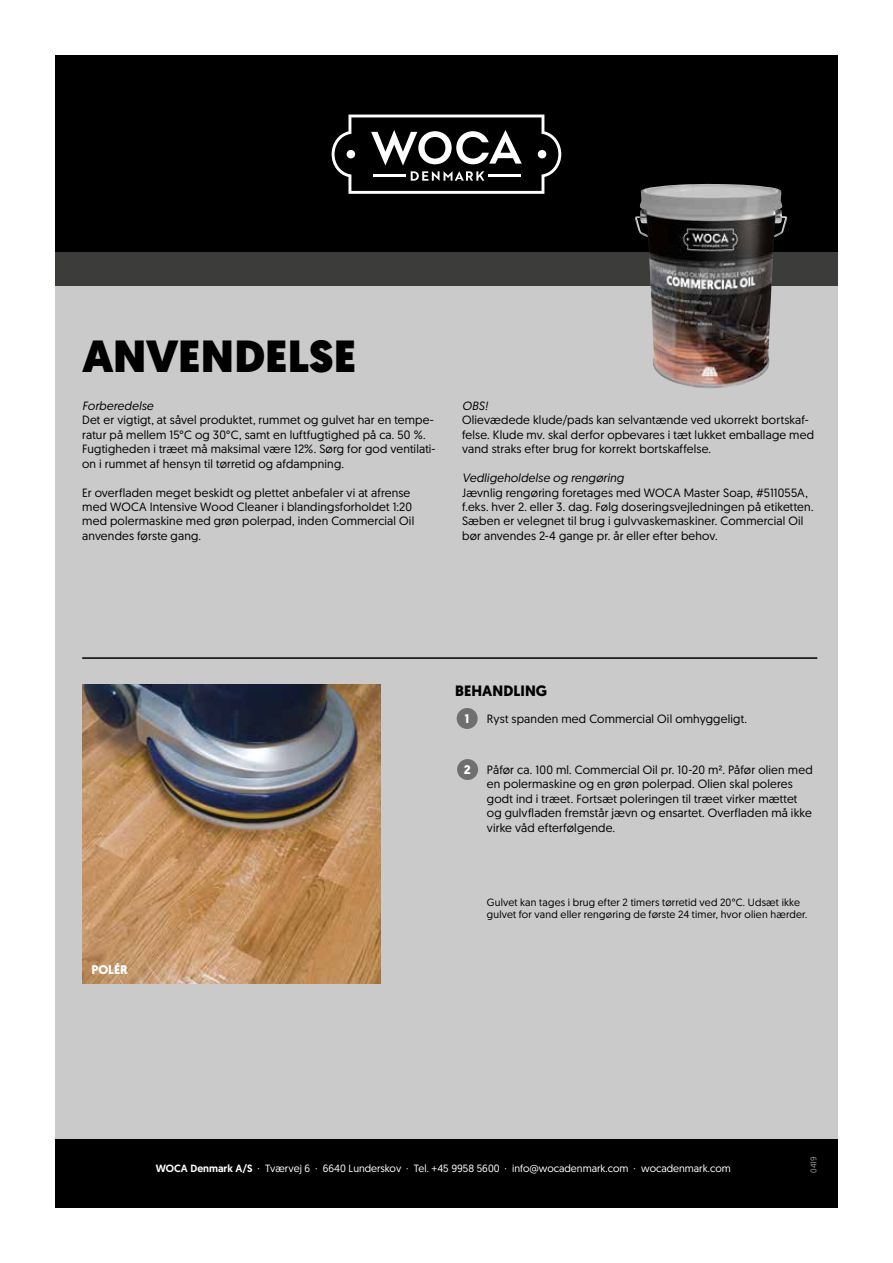
<style>
.page{position:relative;width:893px;height:1263px;background:#fff}
.page>*{position:absolute;margin:0;border:0;box-sizing:border-box;transform-origin:0 0}
.t1{font:900 45px "Geomanist";color:#000}
.t2{font:700 15px "Geomanist";letter-spacing:.01em;color:#000}
.t3{font:700 12.45px "Geomanist";color:#fff}
.t4{font:12px/14.4px "Geomanist";letter-spacing:.015em;color:#000}
.t5{font:italic 12px "Geomanist";letter-spacing:.015em;color:#000}
.t6{font:10.5px/12.6px "Geomanist";letter-spacing:.015em;color:#000}
.t7{font:10.5px "Geomanist";color:#fff}
.t8{font:8.25px "Geomanist";color:#9d9d9c}
.s1{font-weight:500}
</style>
<div class="page">
<div style="left:55px;top:140px;width:783px;height:1068px;background:#cacaca"></div>
<div style="left:55px;top:251px;width:783px;height:35px;background:#3c3c3b"></div>
<div style="left:55px;top:55px;width:783px;height:197px;background:#000"></div>
<svg style="left:332px;top:115px;width:229px;height:79px;background:#3a3a3a"></svg>
<div style="left:55px;top:1140px;width:783px;height:68px;background:#000"></div>
<hr style="left:82px;top:657px;width:735px;height:2px;background:#000">
<img style="left:635px;top:184px;width:152px;height:204px">
<div style="left:457px;top:708px;width:21px;height:21px;background:#706f6f;border-radius:50%"></div>
<div style="left:457px;top:759px;width:21px;height:21px;background:#706f6f;border-radius:50%"></div>
<img style="left:82px;top:685px;width:299px;height:298px">
<h1 class="t1" style="left:82px;top:326px;width:275px">ANVENDELSE</h1>
<p class="t5" style="left:82px;top:398px;width:73px">Forberedelse</p>
<p class="t4" style="left:82px;top:413px;width:355px">Det er vigtigt, at såvel produktet, rummet og gulvet har en tempe&shy;ratur på mellem 15°C og 30°C, samt en luftfugtighed på ca. 50 %.<br>Fugtigheden i træet må maksimal være 12%. Sørg for god ventilati&shy;on i rummet af hensyn til tørretid og afdampning.</p>
<p class="t4" style="left:82px;top:485px;width:334px">Er overfladen meget beskidt og plettet anbefaler vi at afrense med WOCA Intensive Wood Cleaner i blandingsforholdet 1:20 med polermaskine med grøn polerpad, inden Commercial Oil anvendes første gang.</p>
<p class="t5" style="left:462px;top:398px;width:27px">OBS!</p>
<p class="t4" style="left:462px;top:413px;width:354px">Olievædede klude/pads kan selvantænde ved ukorrekt bortskaf&shy;felse. Klude mv. skal derfor opbevares i tæt lukket emballage med vand straks efter brug for korrekt bortskaffelse.</p>
<p class="t5" style="left:462px;top:470px;width:163px">Vedligeholdelse og rengøring</p>
<p class="t4" style="left:462px;top:485px;width:353px">Jævnlig rengøring foretages med WOCA Master Soap, #511055A, f.eks. hver 2. eller 3. dag. Følg doseringsvejledningen på etiketten.<br>Sæben er velegnet til brug i gulvvaskemaskiner. Commercial Oil bør anvendes 2-4 gange pr. år eller efter behov.</p>
<p class="t3" style="left:91px;top:962px;width:38px">POLÉR</p>
<p class="t2" style="left:455px;top:681px;width:94px">BEHANDLING</p>
<p class="t3" style="left:465px;top:710px;width:6px">1</p>
<p class="t3" style="left:464px;top:761px;width:8px">2</p>
<p class="t4" style="left:487px;top:711px;width:262px">Ryst spanden med Commercial Oil omhyggeligt.</p>
<p class="t4" style="left:487px;top:762px;width:327px">Påfør ca. 100 ml. Commercial Oil pr. 10-20 m². Påfør olien med en polermaskine og en grøn polerpad. Olien skal poleres godt ind i træet. Fortsæt poleringen til træet virker mættet og gulvfladen fremstår jævn og ensartet. Overfladen må ikke virke våd efterfølgende.</p>
<p class="t6" style="left:487px;top:895px;width:322px">Gulvet kan tages i brug efter 2 timers tørretid ved 20°C. Udsæt ikke gulvet for vand eller rengøring de første 24 timer, hvor olien hærder.</p>
<p class="t7" style="left:156px;top:1162px;width:577px"><span class="s1">WOCA Denmark A/S</span> · Tværvej 6 · 6640 Lunderskov · Tel. +45 9958 5600 · info@wocadenmark.com · wocadenmark.com</p>
<p class="t8" style="left:808px;top:1173px;width:18px;rotate:-90deg">0419</p>
</div>
